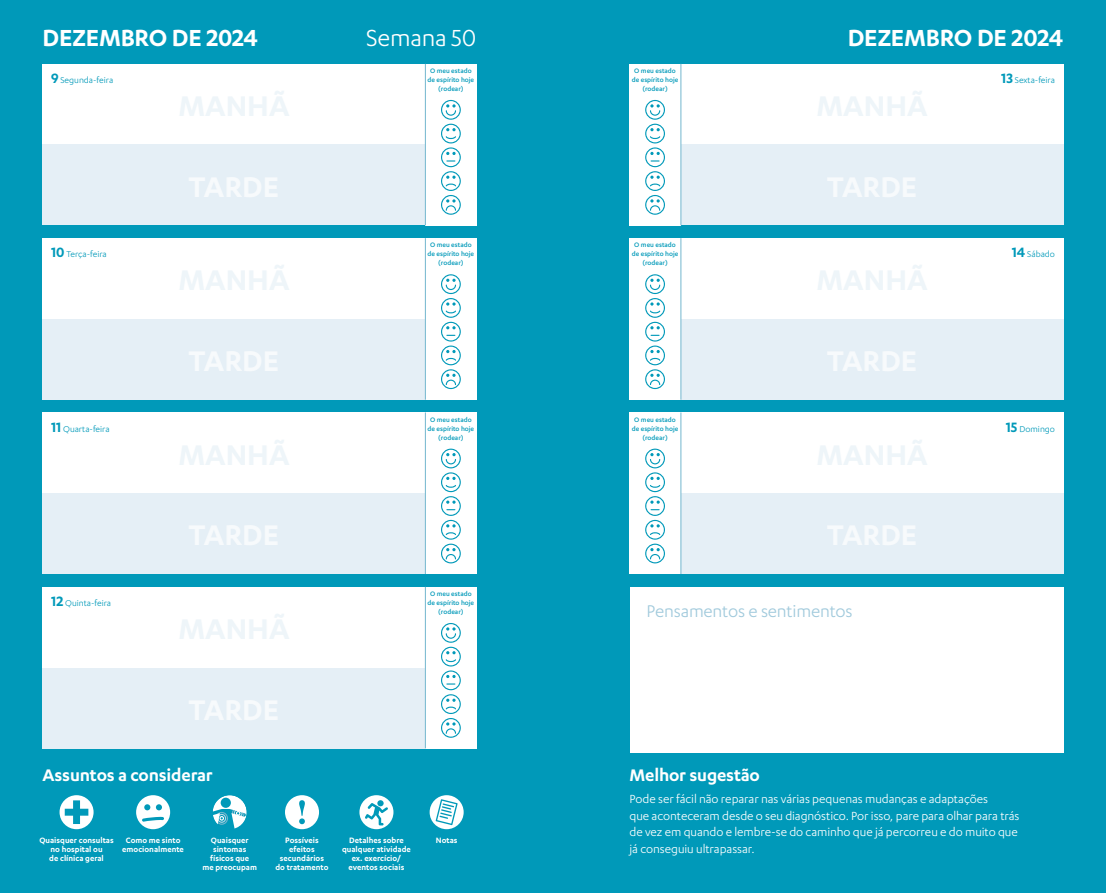
<style>
.page{position:relative;width:1106px;height:893px;background:#0099b9}
.page>*{position:absolute;margin:0;border:0;box-sizing:border-box;transform-origin:0 0}
.t1{font:600 27px "Karbon";letter-spacing:-.01em;color:#fff}
.t2{font:27px "Karbon";letter-spacing:-.01em;color:#fff}
.t3{font:600 19.5px "Karbon";letter-spacing:-.01em;color:#fff}
.t4{font:19.5px "Karbon";letter-spacing:-.01em;color:#a1cadc}
.t5{font:13.5px/16.5px "Karbon";letter-spacing:-.005em;color:#fff}
.t6{font:9.75px "Karbon";color:#0099b9}
.t7{font:600 9px/9px "Karbon";color:#fff;text-align:center}
.t8{font:500 7.5px/9px "Karbon";color:#0099b9;text-align:center}
.s1{font-weight:600;font-size:15.75px}
</style>
<div class="page">
<div style="left:43px;top:64px;width:382px;height:81px;background:#fff"></div>
<div style="left:680px;top:64px;width:383px;height:81px;background:#fff"></div>
<div style="left:680px;top:238px;width:383px;height:81px;background:#fff"></div>
<div style="left:680px;top:412px;width:383px;height:81px;background:#fff"></div>
<div style="left:629px;top:587px;width:434px;height:166px;background:#fff"></div>
<div style="left:43px;top:238px;width:382px;height:81px;background:#fff"></div>
<div style="left:43px;top:412px;width:382px;height:81px;background:#fff"></div>
<div style="left:43px;top:587px;width:382px;height:81px;background:#fff"></div>
<div style="left:425px;top:64px;width:51px;height:161px;background:#fff"></div>
<div style="left:629px;top:64px;width:51px;height:161px;background:#fff"></div>
<div style="left:629px;top:238px;width:51px;height:162px;background:#fff"></div>
<div style="left:629px;top:412px;width:51px;height:162px;background:#fff"></div>
<div style="left:425px;top:238px;width:51px;height:162px;background:#fff"></div>
<div style="left:425px;top:412px;width:51px;height:162px;background:#fff"></div>
<div style="left:425px;top:587px;width:51px;height:161px;background:#fff"></div>
<div style="left:43px;top:145px;width:382px;height:80px;background:#e5eff6"></div>
<div style="left:680px;top:145px;width:383px;height:80px;background:#e5eff6"></div>
<div style="left:680px;top:319px;width:383px;height:81px;background:#e5eff6"></div>
<div style="left:680px;top:493px;width:383px;height:81px;background:#e5eff6"></div>
<div style="left:43px;top:319px;width:382px;height:81px;background:#e5eff6"></div>
<div style="left:43px;top:493px;width:382px;height:81px;background:#e5eff6"></div>
<div style="left:43px;top:668px;width:382px;height:80px;background:#e5eff6"></div>
<svg style="left:441px;top:100px;width:20px;height:115px"></svg>
<svg style="left:645px;top:100px;width:20px;height:115px"></svg>
<svg style="left:645px;top:274px;width:20px;height:115px"></svg>
<svg style="left:645px;top:449px;width:20px;height:114px"></svg>
<svg style="left:441px;top:274px;width:20px;height:115px"></svg>
<svg style="left:441px;top:449px;width:20px;height:114px"></svg>
<svg style="left:441px;top:623px;width:20px;height:115px"></svg>
<hr style="left:425px;top:64px;width:1px;height:161px;background:#73b6ce">
<hr style="left:680px;top:64px;width:1px;height:161px;background:#73b6ce">
<hr style="left:680px;top:238px;width:1px;height:162px;background:#73b6ce">
<hr style="left:680px;top:412px;width:1px;height:162px;background:#73b6ce">
<hr style="left:425px;top:238px;width:1px;height:162px;background:#73b6ce">
<hr style="left:425px;top:412px;width:1px;height:162px;background:#73b6ce">
<hr style="left:425px;top:587px;width:1px;height:161px;background:#73b6ce">
<svg style="left:60px;top:795px;width:34px;height:34px"></svg>
<svg style="left:136px;top:795px;width:34px;height:34px"></svg>
<svg style="left:213px;top:795px;width:34px;height:34px"></svg>
<svg style="left:285px;top:795px;width:34px;height:34px"></svg>
<svg style="left:359px;top:795px;width:34px;height:34px"></svg>
<svg style="left:429px;top:795px;width:34px;height:34px"></svg>
<h1 class="t1" style="left:43px;top:22px;width:217px">DEZEMBRO DE 2024</h1>
<h1 class="t2" style="left:366px;top:23px;width:112px">Semana 50</h1>
<h1 class="t1" style="left:847px;top:22px;width:217px">DEZEMBRO DE 2024</h1>
<h3 class="t6" style="left:51px;top:75px;width:64px"><span class="s1">9</span> Segunda-feira</h3>
<p class="t8" style="left:427px;top:66px;width:48px">O meu estado de espírito hoje (rodear)</p>
<p class="t8" style="left:632px;top:66px;width:48px">O meu estado de espírito hoje (rodear)</p>
<h3 class="t6" style="left:51px;top:249px;width:57px"><span class="s1">10</span> Terça-feira</h3>
<p class="t8" style="left:427px;top:240px;width:48px">O meu estado de espírito hoje (rodear)</p>
<p class="t8" style="left:632px;top:240px;width:48px">O meu estado de espírito hoje (rodear)</p>
<h3 class="t6" style="left:51px;top:423px;width:60px"><span class="s1">11</span> Quarta-feira</h3>
<p class="t8" style="left:427px;top:415px;width:48px">O meu estado de espírito hoje (rodear)</p>
<p class="t8" style="left:632px;top:415px;width:48px">O meu estado de espírito hoje (rodear)</p>
<h3 class="t6" style="left:51px;top:598px;width:62px"><span class="s1">12</span> Quinta-feira</h3>
<p class="t8" style="left:427px;top:589px;width:48px">O meu estado de espírito hoje (rodear)</p>
<h2 class="t4" style="left:646px;top:600px;width:207px">Pensamentos e sentimentos</h2>
<h2 class="t3" style="left:43px;top:764px;width:172px">Assuntos a considerar</h2>
<h2 class="t3" style="left:629px;top:764px;width:132px">Melhor sugestão</h2>
<h3 class="t6" style="left:1001px;top:75px;width:55px"><span class="s1">13</span> Sexta-feira</h3>
<h3 class="t6" style="left:1011px;top:249px;width:45px"><span class="s1">14</span> Sábado</h3>
<h3 class="t6" style="left:1005px;top:423px;width:51px"><span class="s1">15</span> Domingo</h3>
<p class="t7" style="left:39px;top:835px;width:76px">Quaisquer consultas no hospital ou<br>de clínica geral</p>
<p class="t7" style="left:122px;top:835px;width:63px">Como me sinto emocionalmente</p>
<p class="t7" style="left:202px;top:835px;width:56px">Quaisquer sintomas físicos que<br>me preocupam</p>
<p class="t7" style="left:275px;top:835px;width:55px">Possíveis efeitos secundários do tratamento</p>
<p class="t7" style="left:342px;top:835px;width:70px">Detalhes sobre qualquer atividade ex. exercício/ eventos sociais</p>
<p class="t7" style="left:436px;top:835px;width:23px">Notas</p>
<p class="t5" style="left:629px;top:790px;width:391px">Pode ser fácil não reparar nas várias pequenas mudanças e adaptações<br>que aconteceram desde o seu diagnóstico. Por isso, pare para olhar para trás de vez em quando e lembre-se do caminho que já percorreu e do muito que já conseguiu ultrapassar.</p>
</div>
